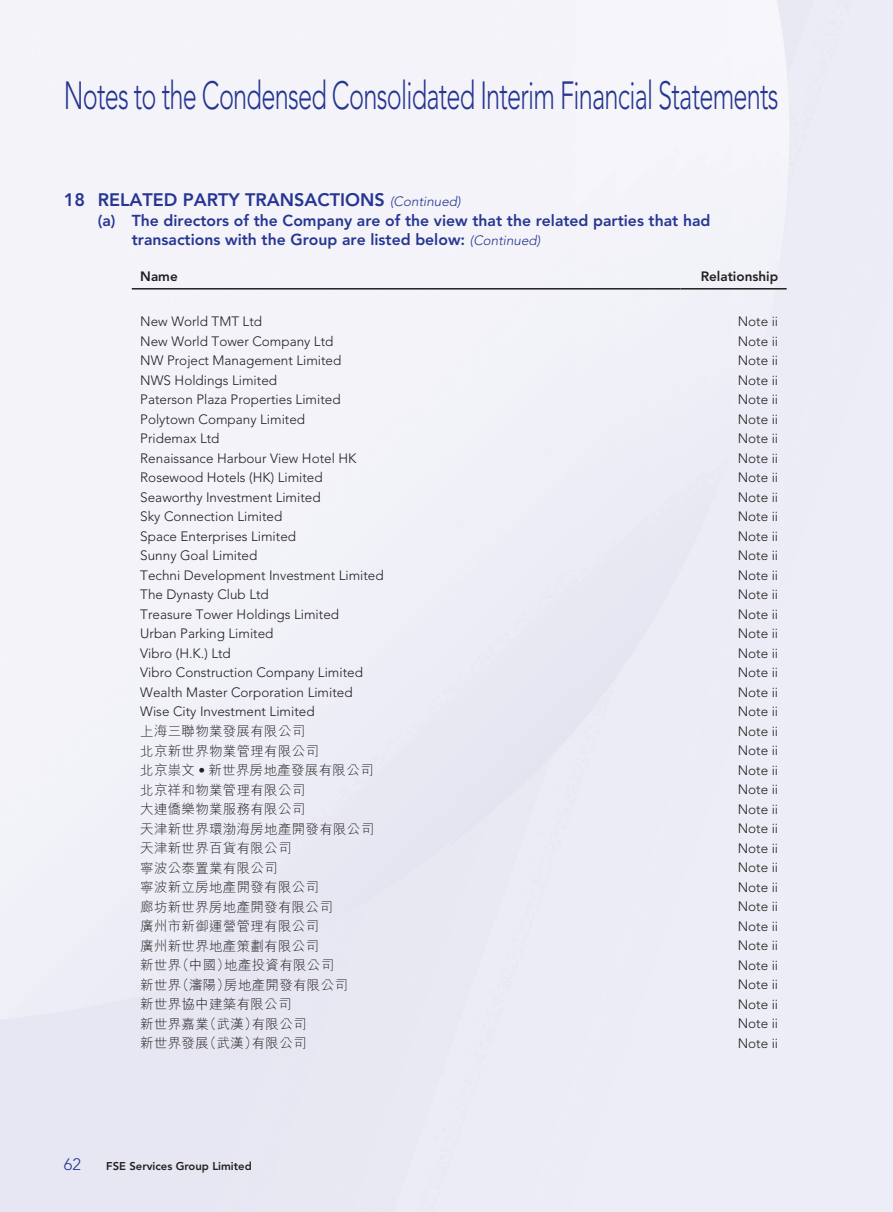
<style>
.page{position:relative;width:893px;height:1212px;background:#fff}
.page>*{position:absolute;margin:0;border:0;box-sizing:border-box;transform-origin:0 0}
.t1{font:300 39px "Avenir LT Std";letter-spacing:-.03em;color:#263692;scale:.65 1}
.t2{font:800 18px "Avenir LT Std";color:#263692}
.t3{font:300 16.5px "Avenir LT Std";color:#263692}
.t4{font:800 15.75px/19.5px "Avenir LT Std";color:#263692}
.t5{font:300 13.5px "Avenir LT Std";color:#231f20}
.t6{font:300 13.5px "M Hei HK";letter-spacing:.02em;color:#231f20}
.t7{font:800 13.5px "Avenir LT Std";color:#231f20}
.t8{font:800 11.25px "Avenir LT Std";color:#231f20}
.s1{font-weight:300;font-style:italic;font-size:13.5px}
.s2{font-family:"Avenir LT Std"}
</style>
<div class="page">
<hr style="left:132px;top:288px;width:548px;height:1px;background:#231f20">
<hr style="left:680px;top:288px;width:107px;height:1px;background:#231f20">
<h1 class="t1" style="left:64px;top:73px;width:1101px">Notes to the Condensed Consolidated Interim Financial Statements</h1>
<h2 class="t2" style="left:64px;top:189px;width:398px">18 RELATED PARTY TRANSACTIONS <span class="s1">(Continued)</span></h2>
<p class="t4" style="left:132px;top:211px;width:580px;text-indent:-34px">(a) The directors of the Company are of the view that the related parties that had transactions with the Group are listed below: <span class="s1">(Continued)</span></p>
<p class="t7" style="left:140px;top:268px;width:39px">Name</p>
<p class="t7" style="left:701px;top:268px;width:79px">Relationship</p>
<p class="t5" style="left:140px;top:314px;width:123px">New World TMT Ltd</p>
<p class="t5" style="left:738px;top:314px;width:42px">Note ii</p>
<p class="t5" style="left:140px;top:333px;width:195px">New World Tower Company Ltd</p>
<p class="t5" style="left:738px;top:333px;width:42px">Note ii</p>
<p class="t5" style="left:140px;top:353px;width:203px">NW Project Management Limited</p>
<p class="t5" style="left:738px;top:353px;width:42px">Note ii</p>
<p class="t5" style="left:140px;top:372px;width:138px">NWS Holdings Limited</p>
<p class="t5" style="left:738px;top:372px;width:42px">Note ii</p>
<p class="t5" style="left:140px;top:392px;width:202px">Paterson Plaza Properties Limited</p>
<p class="t5" style="left:738px;top:392px;width:42px">Note ii</p>
<p class="t5" style="left:140px;top:411px;width:166px">Polytown Company Limited</p>
<p class="t5" style="left:738px;top:411px;width:42px">Note ii</p>
<p class="t5" style="left:140px;top:431px;width:81px">Pridemax Ltd</p>
<p class="t5" style="left:738px;top:431px;width:42px">Note ii</p>
<p class="t5" style="left:140px;top:450px;width:218px">Renaissance Harbour View Hotel HK</p>
<p class="t5" style="left:738px;top:450px;width:42px">Note ii</p>
<p class="t5" style="left:140px;top:470px;width:184px">Rosewood Hotels (HK) Limited</p>
<p class="t5" style="left:738px;top:470px;width:42px">Note ii</p>
<p class="t5" style="left:140px;top:489px;width:182px">Seaworthy Investment Limited</p>
<p class="t5" style="left:738px;top:489px;width:42px">Note ii</p>
<p class="t5" style="left:140px;top:509px;width:144px">Sky Connection Limited</p>
<p class="t5" style="left:738px;top:509px;width:42px">Note ii</p>
<p class="t5" style="left:140px;top:528px;width:157px">Space Enterprises Limited</p>
<p class="t5" style="left:738px;top:528px;width:42px">Note ii</p>
<p class="t5" style="left:140px;top:548px;width:119px">Sunny Goal Limited</p>
<p class="t5" style="left:738px;top:548px;width:42px">Note ii</p>
<p class="t5" style="left:140px;top:567px;width:245px">Techni Development Investment Limited</p>
<p class="t5" style="left:738px;top:567px;width:42px">Note ii</p>
<p class="t5" style="left:140px;top:587px;width:130px">The Dynasty Club Ltd</p>
<p class="t5" style="left:738px;top:587px;width:42px">Note ii</p>
<p class="t5" style="left:140px;top:606px;width:200px">Treasure Tower Holdings Limited</p>
<p class="t5" style="left:738px;top:606px;width:42px">Note ii</p>
<p class="t5" style="left:140px;top:626px;width:135px">Urban Parking Limited</p>
<p class="t5" style="left:738px;top:626px;width:42px">Note ii</p>
<p class="t5" style="left:140px;top:645px;width:92px">Vibro (H.K.) Ltd</p>
<p class="t5" style="left:738px;top:645px;width:42px">Note ii</p>
<p class="t5" style="left:140px;top:665px;width:224px">Vibro Construction Company Limited</p>
<p class="t5" style="left:738px;top:665px;width:42px">Note ii</p>
<p class="t5" style="left:140px;top:684px;width:214px">Wealth Master Corporation Limited</p>
<p class="t5" style="left:738px;top:684px;width:42px">Note ii</p>
<p class="t5" style="left:140px;top:703px;width:176px">Wise City Investment Limited</p>
<p class="t5" style="left:738px;top:703px;width:42px">Note ii</p>
<p class="t6" style="left:140px;top:724px;width:166px">上海三聯物業發展有限公司</p>
<p class="t5" style="left:738px;top:723px;width:42px">Note ii</p>
<p class="t6" style="left:140px;top:744px;width:180px">北京新世界物業管理有限公司</p>
<p class="t5" style="left:738px;top:742px;width:42px">Note ii</p>
<p class="t6" style="left:140px;top:763px;width:235px">北京祟文 <span class="s2">•</span> 新世界房地產發展有限公司</p>
<p class="t5" style="left:738px;top:762px;width:42px">Note ii</p>
<p class="t6" style="left:140px;top:783px;width:166px">北京祥和物業管理有限公司</p>
<p class="t5" style="left:738px;top:781px;width:42px">Note ii</p>
<p class="t6" style="left:140px;top:802px;width:166px">大連僑樂物業服務有限公司</p>
<p class="t5" style="left:738px;top:801px;width:42px">Note ii</p>
<p class="t6" style="left:140px;top:822px;width:235px">天津新世界環渤海房地產開發有限公司</p>
<p class="t5" style="left:738px;top:820px;width:42px">Note ii</p>
<p class="t6" style="left:140px;top:841px;width:153px">天津新世界百貨有限公司</p>
<p class="t5" style="left:738px;top:840px;width:42px">Note ii</p>
<p class="t6" style="left:140px;top:861px;width:139px">寧波公泰置業有限公司</p>
<p class="t5" style="left:738px;top:859px;width:42px">Note ii</p>
<p class="t6" style="left:140px;top:880px;width:180px">寧波新立房地產開發有限公司</p>
<p class="t5" style="left:738px;top:879px;width:42px">Note ii</p>
<p class="t6" style="left:140px;top:900px;width:194px">廊坊新世界房地產開發有限公司</p>
<p class="t5" style="left:738px;top:898px;width:42px">Note ii</p>
<p class="t6" style="left:140px;top:919px;width:180px">廣州市新御運營管理有限公司</p>
<p class="t5" style="left:738px;top:918px;width:42px">Note ii</p>
<p class="t6" style="left:140px;top:939px;width:180px">廣州新世界地產策劃有限公司</p>
<p class="t5" style="left:738px;top:937px;width:42px">Note ii</p>
<p class="t6" style="left:140px;top:958px;width:195px">新世界（中國）地產投資有限公司</p>
<p class="t5" style="left:738px;top:957px;width:42px">Note ii</p>
<p class="t6" style="left:140px;top:978px;width:209px">新世界（瀋陽）房地產開發有限公司</p>
<p class="t5" style="left:738px;top:976px;width:42px">Note ii</p>
<p class="t6" style="left:140px;top:997px;width:153px">新世界協中建築有限公司</p>
<p class="t5" style="left:738px;top:996px;width:42px">Note ii</p>
<p class="t6" style="left:140px;top:1017px;width:168px">新世界嘉業（武漢）有限公司</p>
<p class="t5" style="left:738px;top:1015px;width:42px">Note ii</p>
<p class="t6" style="left:140px;top:1036px;width:168px">新世界發展（武漢）有限公司</p>
<p class="t5" style="left:738px;top:1035px;width:42px">Note ii</p>
<p class="t3" style="left:64px;top:1155px;width:19px">62</p>
<p class="t8" style="left:106px;top:1160px;width:147px">FSE Services Group Limited</p>
</div>
